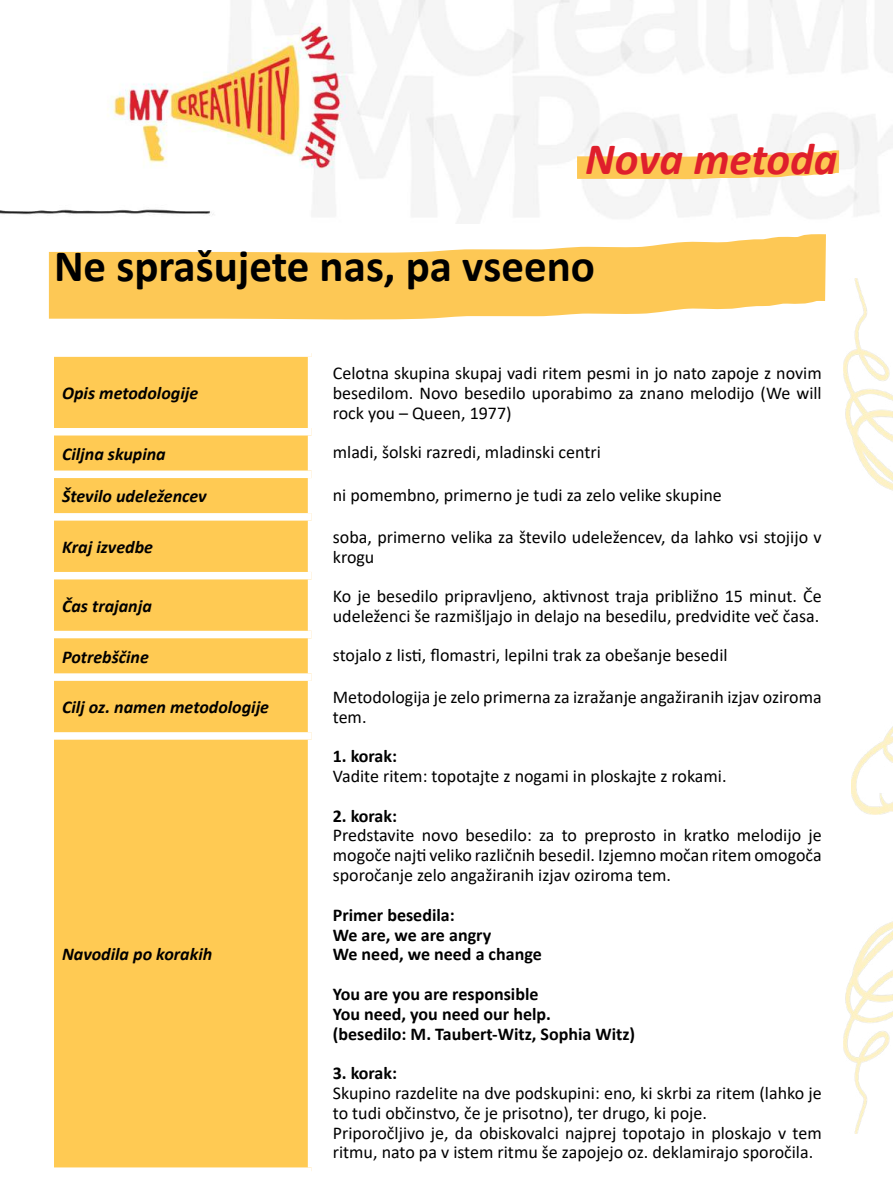
<style>
.page{position:relative;width:893px;height:1204px;background:#fff}
.page>*{position:absolute;margin:0;border:0;box-sizing:border-box;transform-origin:0 0}
.t1{font:700 45px "Calibri";color:#000}
.t2{font:italic 700 45px "Calibri";color:#df1f2c}
.t3{font:18px/19.8px "Calibri";color:#000}
.t4{font:700 18px/19.8px "Calibri";color:#000}
.t5{font:italic 700 18px "Calibri";color:#000}
</style>
<div class="page">
<img style="left:107px;top:0;width:786px;height:189px">
<svg style="left:554px;top:135px;width:307px;height:54px"></svg>
<img style="left:843px;top:921px;width:50px;height:212px">
<img style="left:843px;top:352px;width:50px;height:139px">
<img style="left:851px;top:726px;width:42px;height:88px">
<div style="left:54px;top:357px;width:254px;height:810px;background:#ffca53"></div>
<div style="left:54px;top:428px;width:258px;height:7px;background:#fff"></div>
<div style="left:54px;top:470px;width:258px;height:8px;background:#fff"></div>
<div style="left:54px;top:513px;width:258px;height:7px;background:#fff"></div>
<div style="left:54px;top:572px;width:258px;height:7px;background:#fff"></div>
<div style="left:54px;top:630px;width:258px;height:8px;background:#fff"></div>
<div style="left:54px;top:673px;width:258px;height:7px;background:#fff"></div>
<div style="left:54px;top:732px;width:258px;height:7px;background:#fff"></div>
<svg style="left:0;top:189px;width:879px;height:163px"></svg>
<h1 class="t2" style="left:585px;top:127px;width:254px">Nova metoda</h1>
<h1 class="t1" style="left:54px;top:234px;width:542px">Ne sprašujete nas, pa vseeno</h1>
<p class="t5" style="left:62px;top:380px;width:138px">Opis metodologije</p>
<p class="t3" style="left:333px;top:363px;width:490px;text-align:justify">Celotna skupina skupaj vadi ritem pesmi in jo nato zapoje z novim besedilom. Novo besedilo uporabimo za znano melodijo (We will rock you – Queen, 1977)</p>
<p class="t5" style="left:62px;top:441px;width:105px">Ciljna skupina</p>
<p class="t3" style="left:333px;top:441px;width:270px">mladi, šolski razredi, mladinski centri</p>
<p class="t5" style="left:62px;top:483px;width:146px">Število udeležencev</p>
<p class="t3" style="left:333px;top:484px;width:391px">ni pomembno, primerno je tudi za zelo velike skupine</p>
<p class="t5" style="left:62px;top:534px;width:92px">Kraj izvedbe</p>
<p class="t3" style="left:333px;top:526px;width:490px">soba, primerno velika za število udeležencev, da lahko vsi stojijo v krogu</p>
<p class="t5" style="left:62px;top:593px;width:91px">Čas trajanja</p>
<p class="t3" style="left:333px;top:585px;width:490px">Ko je besedilo pripravljeno, aktivnost traja približno 15 minut. Če udeleženci še razmišljajo in delajo na besedilu, predvidite več časa.</p>
<p class="t5" style="left:62px;top:643px;width:88px">Potrebščine</p>
<p class="t3" style="left:333px;top:644px;width:396px">stojalo z listi, flomastri, lepilni trak za obešanje besedil</p>
<p class="t5" style="left:62px;top:694px;width:209px">Cilj oz. namen metodologije</p>
<p class="t3" style="left:333px;top:687px;width:490px">Metodologija je zelo primerna za izražanje angažiranih izjav oziroma tem.</p>
<p class="t5" style="left:62px;top:941px;width:152px">Navodila po korakih</p>
<p class="t4" style="left:333px;top:746px;width:66px">1. korak:</p>
<p class="t3" style="left:333px;top:765px;width:395px">Vadite ritem: topotajte z nogami in ploskajte z rokami.</p>
<p class="t4" style="left:333px;top:805px;width:66px">2. korak:</p>
<p class="t3" style="left:333px;top:825px;width:490px;text-align:justify">Predstavite novo besedilo: za to preprosto in kratko melodijo je mogoče najti veliko različnih besedil. Izjemno močan ritem omogoča sporočanje zelo angažiranih izjav oziroma tem.</p>
<p class="t4" style="left:333px;top:904px;width:210px">Primer besedila:<br>We are, we are angry<br>We need, we need a change</p>
<p class="t4" style="left:333px;top:983px;width:304px">You are you are responsible<br>You need, you need our help.<br>(besedilo: M. Taubert-Witz, Sophia Witz)</p>
<p class="t4" style="left:333px;top:1062px;width:66px">3. korak:</p>
<p class="t3" style="left:333px;top:1082px;width:490px">Skupino razdelite na dve podskupini: eno, ki skrbi za ritem (lahko je to tudi občinstvo, če je prisotno), ter drugo, ki poje.<br>Priporočljivo je, da obiskovalci najprej topotajo in ploskajo v tem ritmu, nato pa v istem ritmu še zapojejo oz. deklamirajo sporočila.</p>
</div>
